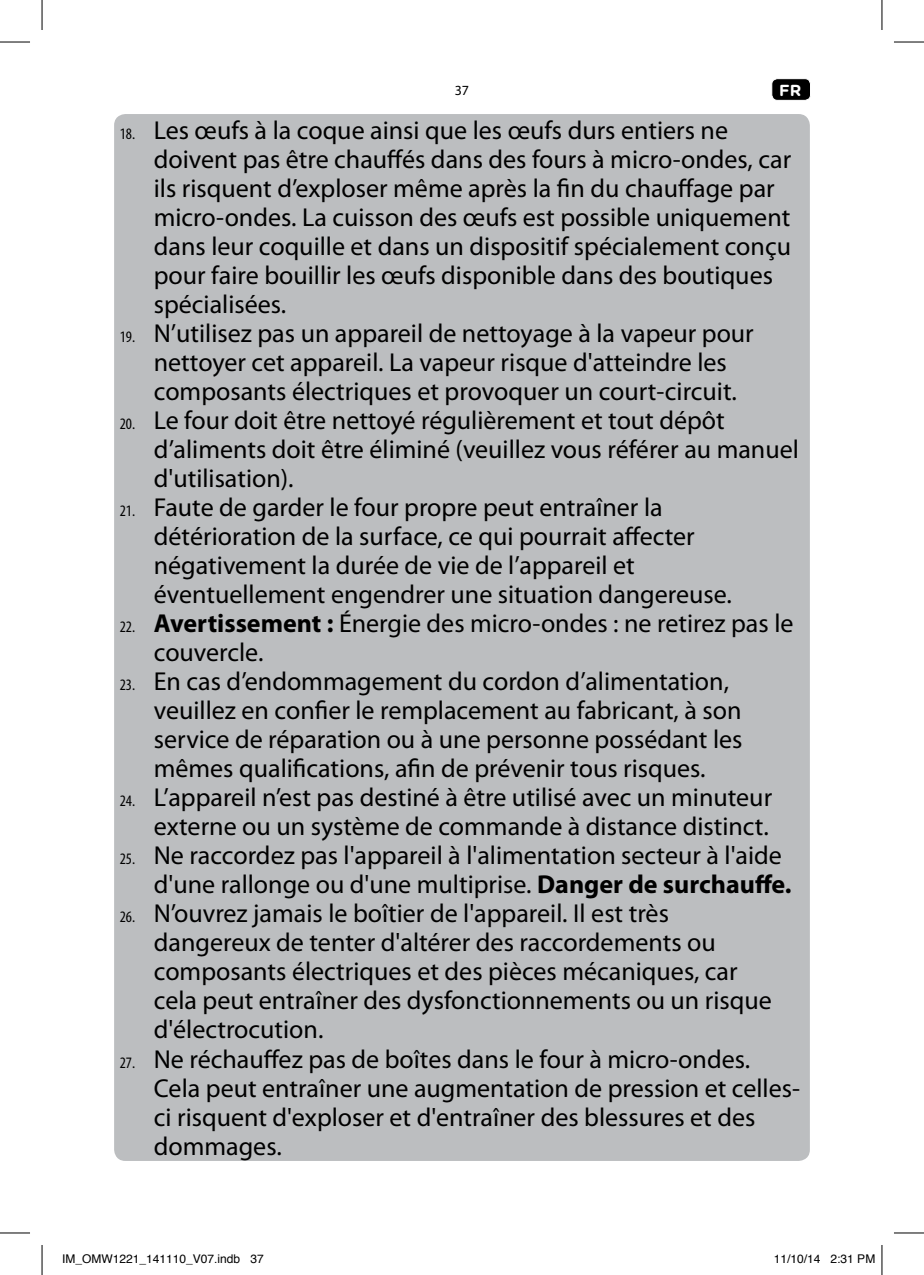
<style>
.page{position:relative;width:924px;height:1275px;background:#fff}
.page>*{position:absolute;margin:0;border:0;box-sizing:border-box;transform-origin:0 0}
.t1{font:26px/29px "Myriad Pro";color:#000}
.t2{font:700 16px "Gotham Rounded";color:#fff}
.t3{font:14px "Myriad Pro";color:#000}
.t4{font:12px "Helvetica";color:#000}
.s1{font-stretch:condensed;font-size:16px}
.s2{font-weight:700}
</style>
<div class="page">
<div style="left:771px;top:79px;width:39px;height:21px;background:#000;border-radius:6px"></div>
<div style="left:771px;top:78px;width:39px;height:23px;border:1px solid #fff;border-radius:6px"></div>
<div style="left:114px;top:114px;width:695px;height:1047px;background:#bcbec0;border-radius:11px"></div>
<hr style="left:0;top:42px;width:30px;height:1px;background:#000">
<hr style="left:893px;top:42px;width:30px;height:1px;background:#000">
<hr style="left:0;top:1232px;width:30px;height:1px;background:#000">
<hr style="left:893px;top:1232px;width:30px;height:1px;background:#000">
<hr style="left:42px;top:0;width:1px;height:30px;background:#000">
<hr style="left:42px;top:1245px;width:1px;height:30px;background:#000">
<hr style="left:881px;top:0;width:1px;height:30px;background:#000">
<hr style="left:881px;top:1245px;width:1px;height:30px;background:#000">
<p class="t3" style="left:454px;top:81px;width:16px">37</p>
<p class="t2" style="left:778px;top:78px;width:24px">FR</p>
<p class="t1" style="left:154px;top:116px;width:638px;text-indent:-34px"><span class="s1">18.</span> Les œufs à la coque ainsi que les œufs durs entiers ne doivent pas être chauffés dans des fours à micro-ondes, car ils risquent d’exploser même après la fin du chauffage par micro-ondes. La cuisson des œufs est possible uniquement dans leur coquille et dans un dispositif spécialement conçu pour faire bouillir les œufs disponible dans des boutiques spécialisées.</p>
<p class="t1" style="left:154px;top:319px;width:601px;text-indent:-34px"><span class="s1">19.</span> N’utilisez pas un appareil de nettoyage à la vapeur pour nettoyer cet appareil. La vapeur risque d'atteindre les composants électriques et provoquer un court-circuit.</p>
<p class="t1" style="left:154px;top:406px;width:646px;text-indent:-34px"><span class="s1">20.</span> Le four doit être nettoyé régulièrement et tout dépôt d’aliments doit être éliminé (veuillez vous référer au manuel d'utilisation).</p>
<p class="t1" style="left:154px;top:493px;width:579px;text-indent:-34px"><span class="s1">21.</span> Faute de garder le four propre peut entraîner la détérioration de la surface, ce qui pourrait affecter négativement la durée de vie de l’appareil et éventuellement engendrer une situation dangereuse.</p>
<p class="t1" style="left:154px;top:609px;width:641px;text-indent:-34px"><span class="s1">22.</span> <span class="s2">Avertissement :</span> Énergie des micro-ondes : ne retirez pas le couvercle.</p>
<p class="t1" style="left:154px;top:667px;width:590px;text-indent:-34px"><span class="s1">23.</span> En cas d’endommagement du cordon d’alimentation, veuillez en confier le remplacement au fabricant, à son service de réparation ou à une personne possédant les mêmes qualifications, afin de prévenir tous risques.</p>
<p class="t1" style="left:120px;top:783px;width:653px;text-align:right"><span class="s1">24.</span> L’appareil n’est pas destiné à être utilisé avec un minuteur externe ou un système de commande à distance distinct.</p>
<p class="t1" style="left:154px;top:841px;width:639px;text-indent:-34px"><span class="s1">25.</span> Ne raccordez pas l'appareil à l'alimentation secteur à l'aide d'une rallonge ou d'une multiprise. <span class="s2">Danger de surchauffe.</span></p>
<p class="t1" style="left:154px;top:899px;width:619px;text-indent:-34px"><span class="s1">26.</span> N’ouvrez jamais le boîtier de l'appareil. Il est très dangereux de tenter d'altérer des raccordements ou composants électriques et des pièces mécaniques, car cela peut entraîner des dysfonctionnements ou un risque d'électrocution.</p>
<p class="t1" style="left:154px;top:1044px;width:647px;text-indent:-34px"><span class="s1">27.</span> Ne réchauffez pas de boîtes dans le four à micro-ondes.<br>Cela peut entraîner une augmentation de pression et celles&shy;ci risquent d'exploser et d'entraîner des blessures et des dommages.</p>
<p class="t4" style="left:62px;top:1249px;width:203px">IM_OMW1221_141110_V07.indb 37</p>
<p class="t4" style="left:773px;top:1249px;width:103px">11/10/14 2:31 PM</p>
</div>
